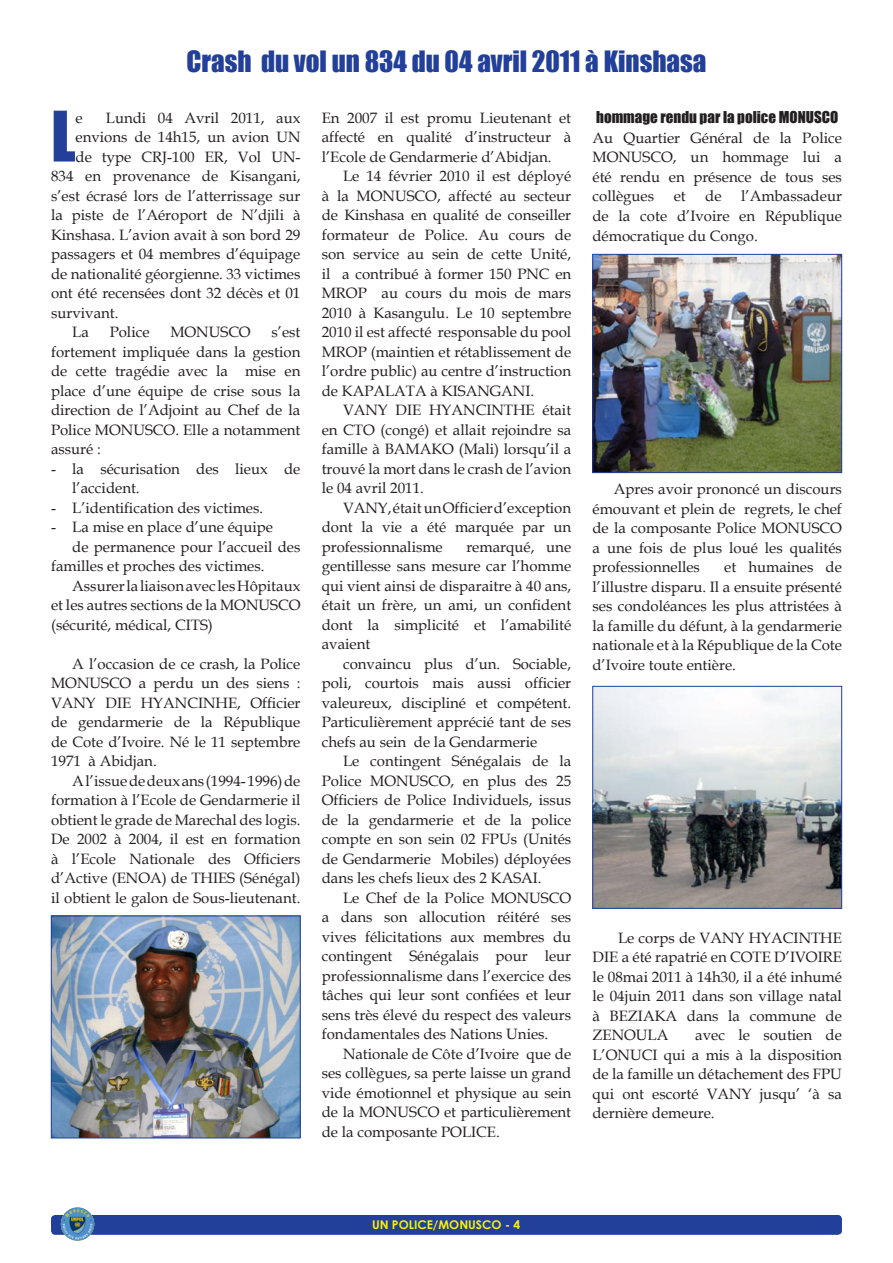
<style>
.page{position:relative;width:893px;height:1263px;background:#fff}
.page>*{position:absolute;margin:0;border:0;box-sizing:border-box;transform-origin:0 0}
.t1{font:64.35px "Impact";color:#223f99}
.t2{font:27px "Impact";color:#223f99}
.t3{font:15px/19.5px "Book Antiqua";color:#231f20;text-align:justify}
.t4{font:15px "Impact";color:#231f20}
.t5{font:700 12px "Century Gothic";color:#fff101}
</style>
<div class="page">
<div style="left:51px;top:1215px;width:791px;height:20px;background:#223f99;border-radius:4px"></div>
<img style="left:61px;top:1207px;width:33px;height:34px;border-radius:17px">
<img style="left:594px;top:688px;width:246px;height:219px">
<div style="left:592px;top:686px;width:250px;height:223px;border:1px solid #223f99"></div>
<img style="left:53px;top:918px;width:245px;height:218px">
<div style="left:51px;top:916px;width:249px;height:222px;border:1px solid #223f99"></div>
<img style="left:594px;top:256px;width:246px;height:215px">
<div style="left:592px;top:254px;width:250px;height:219px;border:1px solid #223f99"></div>
<p class="t2" style="left:186px;top:41px;width:521px">Crash du vol un 834 du 04 avril 2011 à Kinshasa</p>
<p class="t3" style="left:322px;top:107px;width:251px">En 2007 il est promu Lieutenant et affecté en qualité d’instructeur à l’Ecole de Gendarmerie d’Abidjan.</p>
<p class="t3" style="left:322px;top:166px;width:251px;text-indent:21px">Le 14 février 2010 il est déployé à la MONUSCO, affecté au secteur de Kinshasa en qualité de conseiller formateur de Police. Au cours de son service au sein de cette Unité, il a contribué à former 150 PNC en MROP au cours du mois de mars 2010 à Kasangulu. Le 10 septembre 2010 il est affecté responsable du pool MROP (maintien et rétablissement de l’ordre public) au centre d’instruction de KAPALATA à KISANGANI.</p>
<p class="t3" style="left:322px;top:400px;width:251px;text-indent:21px">VANY DIE HYANCINTHE était en CTO (congé) et allait rejoindre sa famille à BAMAKO (Mali) lorsqu’il a trouvé la mort dans le crash de l’avion le 04 avril 2011.</p>
<p class="t3" style="left:322px;top:497px;width:251px;text-indent:21px">VANY, était un Officier d’exception dont la vie a été marquée par un professionnalisme</p>
<p class="t1" style="left:51px;top:86px;width:26px">L</p>
<p class="t3" style="left:75px;top:107px;width:9px">e</p>
<p class="t3" style="left:106px;top:107px;width:196px">Lundi 04 Avril 2011, aux</p>
<p class="t4" style="left:596px;top:106px;width:244px">hommage rendu par la police MONUSCO</p>
<p class="t3" style="left:592px;top:128px;width:251px">Au Quartier Général de la Police MONUSCO, un hommage lui a été rendu en présence de tous ses collègues</p>
<p class="t3" style="left:75px;top:127px;width:226px">envions de 14h15, un avion UN</p>
<p class="t3" style="left:75px;top:146px;width:227px">de type CRJ-100 ER, Vol UN-</p>
<p class="t3" style="left:51px;top:166px;width:251px">834 en provenance de Kisangani,</p>
<p class="t3" style="left:51px;top:185px;width:251px">s’est écrasé lors de l’atterrissage sur</p>
<p class="t3" style="left:51px;top:205px;width:251px">la piste de l’Aéroport de N’djili à</p>
<p class="t3" style="left:51px;top:224px;width:251px">Kinshasa. L’avion avait à son bord 29</p>
<p class="t3" style="left:51px;top:244px;width:251px">passagers et 04 membres d’équipage</p>
<p class="t3" style="left:51px;top:263px;width:251px">de nationalité géorgienne. 33 victimes</p>
<p class="t3" style="left:51px;top:283px;width:251px">ont été recensées dont 32 décès et 01</p>
<p class="t3" style="left:51px;top:302px;width:69px">survivant.</p>
<p class="t3" style="left:72px;top:322px;width:18px">La</p>
<p class="t3" style="left:110px;top:322px;width:41px">Police</p>
<p class="t3" style="left:170px;top:322px;width:82px">MONUSCO</p>
<p class="t3" style="left:592px;top:186px;width:251px;text-indent:149px">l’Ambassadeur de la cote d’Ivoire en République démocratique du Congo.</p>
<p class="t3" style="left:674px;top:186px;width:14px">et</p>
<p class="t3" style="left:705px;top:186px;width:18px">de</p>
<p class="t3" style="left:51px;top:322px;width:251px;text-indent:220px">s’est fortement impliquée dans la gestion de cette tragédie avec la mise en place d’une équipe de crise sous la direction de l’Adjoint au Chef de la Police MONUSCO. Elle a notamment assuré :</p>
<p class="t3" style="left:72px;top:458px;width:230px;text-indent:-21px">- la sécurisation des lieux de l’accident.</p>
<p class="t3" style="left:51px;top:497px;width:214px">- L’identification des victimes.</p>
<p class="t3" style="left:51px;top:517px;width:223px">- La mise en place d’une équipe</p>
<p class="t3" style="left:51px;top:536px;width:251px;text-indent:21px">de permanence pour l’accueil des familles et proches des victimes.</p>
<p class="t3" style="left:51px;top:575px;width:251px;text-indent:21px">Assurer la liaison avec les Hôpitaux et les autres sections de la MONUSCO (sécurité, médical, CITS)</p>
<p class="t3" style="left:51px;top:653px;width:251px;text-indent:21px">A l’occasion de ce crash, la Police MONUSCO a perdu un des siens :<br>VANY DIE HYANCINHE, Officier de gendarmerie de la République de Cote d’Ivoire. Né le 11 septembre 1971 à Abidjan.</p>
<p class="t3" style="left:51px;top:770px;width:251px;text-indent:21px">A l’issue de deux ans (1994- 1996) de formation à l’Ecole de Gendarmerie il obtient le grade de Marechal des logis.<br>De 2002 à 2004, il est en formation à l’Ecole Nationale des Officiers d’Active (ENOA) de THIES (Sénégal) il obtient le galon de Sous-lieutenant.</p>
<p class="t3" style="left:592px;top:479px;width:251px;text-indent:21px">Apres avoir prononcé un discours émouvant et plein de regrets, le chef de la composante Police MONUSCO a une fois de plus loué les qualités professionnelles</p>
<p class="t3" style="left:322px;top:536px;width:251px;text-indent:145px">remarqué, une gentillesse sans mesure car l’homme qui vient ainsi de disparaitre à 40 ans, était un frère, un ami, un confident dont la simplicité et l’amabilité avaient</p>
<p class="t3" style="left:322px;top:653px;width:251px;text-indent:21px">convaincu plus d’un. Sociable, poli, courtois mais aussi officier valeureux, discipliné et compétent.<br>Particulièrement apprécié tant de ses chefs au sein de la Gendarmerie</p>
<p class="t3" style="left:322px;top:751px;width:251px;text-indent:21px">Le contingent Sénégalais de la Police MONUSCO, en plus des 25<br>Officiers de Police Individuels, issus de la gendarmerie et de la police compte en son sein 02 FPUs (Unités de Gendarmerie Mobiles) déployées dans les chefs lieux des 2 KASAI.</p>
<p class="t3" style="left:322px;top:887px;width:251px;text-indent:21px">Le Chef de la Police MONUSCO a dans son allocution réitéré ses vives félicitations aux membres du contingent Sénégalais pour leur professionnalisme dans l’exercice des tâches qui leur sont confiées et leur sens très élevé du respect des valeurs fondamentales des Nations Unies.</p>
<p class="t3" style="left:322px;top:1043px;width:251px;text-indent:21px">Nationale de Côte d’Ivoire que de ses collègues, sa perte laisse un grand vide émotionnel et physique au sein de la MONUSCO et particulièrement de la composante POLICE.</p>
<p class="t3" style="left:592px;top:557px;width:251px;text-indent:132px">et humaines de l’illustre disparu. Il a ensuite présenté ses condoléances les plus attristées à la famille du défunt, à la gendarmerie nationale et à la République de la Cote d’Ivoire toute entière.</p>
<p class="t3" style="left:592px;top:927px;width:251px;text-indent:26px">Le corps de VANY HYACINTHE DIE a été rapatrié en COTE D’IVOIRE le 08mai 2011 à 14h30, il a été inhumé le 04juin 2011 dans son village natal à BEZIAKA dans la commune de ZENOULA</p>
<p class="t3" style="left:592px;top:1025px;width:251px;text-indent:103px">avec le soutien de L’ONUCI qui a mis à la disposition de la famille un détachement des FPU qui ont escorté VANY jusqu’ ‘à sa dernière demeure.</p>
<p class="t5" style="left:372px;top:1216px;width:150px">UN POLICE/MONUSCO - 4</p>
</div>
